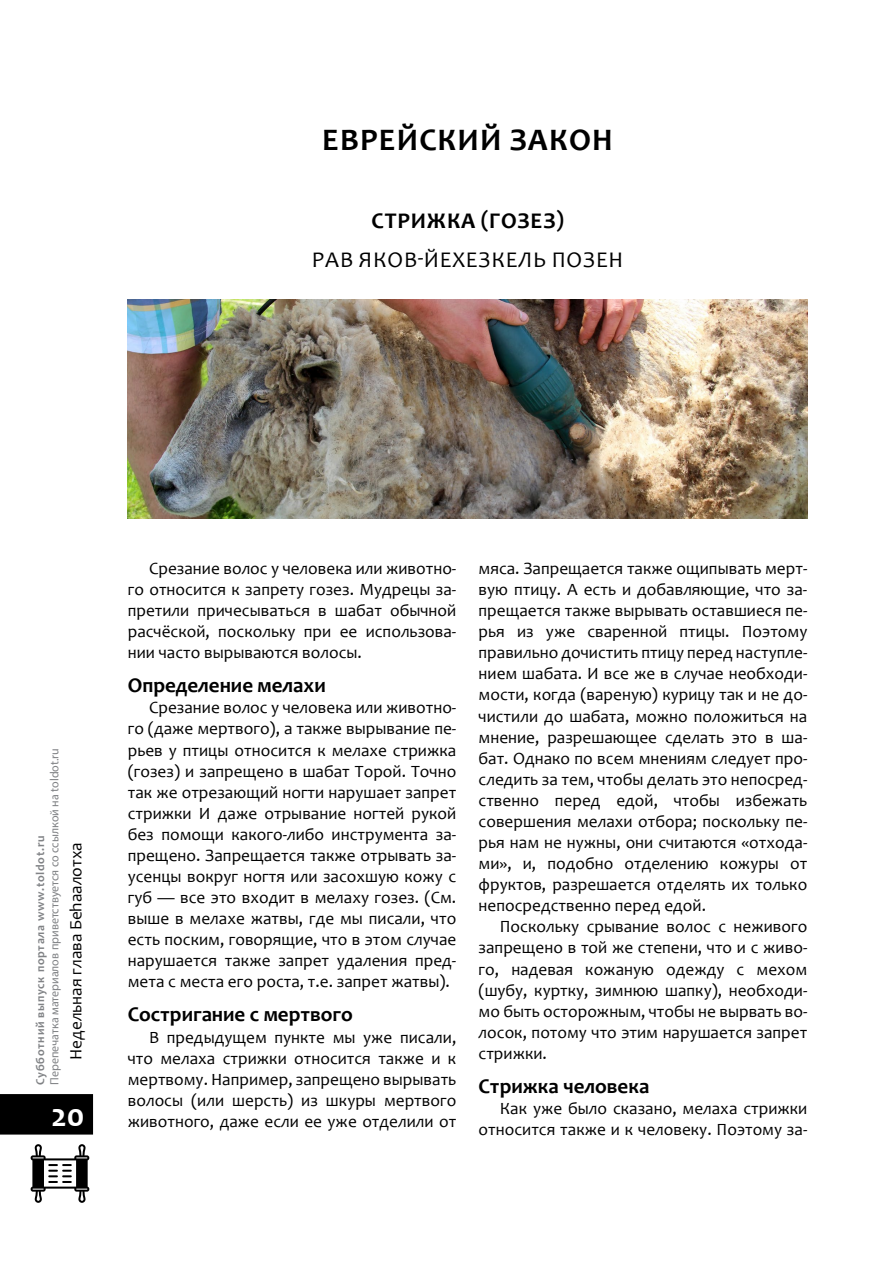
<style>
.page{position:relative;width:893px;height:1263px;background:#fff}
.page>*{position:absolute;margin:0;border:0;box-sizing:border-box;transform-origin:0 0}
.t1{font:700 33px "Candara";color:#fff}
.t2{font:700 31.5px "Candara";letter-spacing:.04em;color:#000}
.t3{font:22.5px "Candara";letter-spacing:.04em;color:#000}
.t4{font:700 22.5px "Candara";letter-spacing:.04em;color:#000}
.t5{font:700 21px "Candara";color:#000}
.t6{font:17.25px/21.1px "Candara";color:#000;text-align:justify}
.t7{font:12px "Myriad Pro";color:#808285}
.t8{font:700 12px "Candara";letter-spacing:.06em;color:#808285}
</style>
<div class="page">
<div style="left:0;top:1094px;width:93px;height:40px;background:#000"></div>
<svg style="left:31px;top:1144px;width:58px;height:59px"></svg>
<img style="left:128px;top:300px;width:680px;height:219px">
<h2 class="t2" style="left:322px;top:120px;width:292px">ЕВРЕЙСКИЙ ЗАКОН</h2>
<h3 class="t4" style="left:372px;top:206px;width:194px">СТРИЖКА (ГОЗЕЗ)</h3>
<h3 class="t3" style="left:312px;top:245px;width:313px">РАВ ЯКОВ-ЙЕХЕЗКЕЛЬ ПОЗЕН</h3>
<p class="t7" style="left:47px;top:1085px;width:338px;rotate:-90deg">Перепечатка материалов приветствуется со ссылкой на toldot.ru</p>
<h1 class="t1" style="left:51px;top:1095px;width:35px">20</h1>
<p class="t8" style="left:33px;top:1085px;width:251px;rotate:-90deg">Субботний выпуск портала www.toldot.ru</p>
<p class="t6" style="left:65px;top:1060px;width:219px;rotate:-90deg">Недельная глава Беhаалотха</p>
<p class="t6" style="left:128px;top:558px;width:330px;text-indent:21px">Срезание волос у человека или животно&shy;го относится к запрету гозез. Мудрецы за&shy;претили причесываться в шабат обычной расчёской, поскольку при ее использова&shy;нии часто вырываются волосы.</p>
<p class="t5" style="left:128px;top:672px;width:199px">Определение мелахи</p>
<p class="t6" style="left:128px;top:697px;width:330px;text-indent:21px">Срезание волос у человека или животно&shy;го (даже мертвого), а также вырывание пе&shy;рьев у птицы относится к мелахе стрижка (гозез) и запрещено в шабат Торой. Точно так же отрезающий ногти нарушает запрет стрижки И даже отрывание ногтей рукой без помощи какого-либо инструмента за&shy;прещено. Запрещается также отрывать за&shy;усенцы вокруг ногтя или засохшую кожу с губ — все это входит в мелаху гозез. (См. выше в мелахе жатвы, где мы писали, что есть поским, говорящие, что в этом случае нарушается также запрет удаления пред&shy;мета с места его роста, т.е. запрет жатвы).</p>
<p class="t5" style="left:128px;top:1001px;width:227px">Состригание с мертвого</p>
<p class="t6" style="left:128px;top:1026px;width:330px;text-indent:21px">В предыдущем пункте мы уже писали, что мелаха стрижки относится также и к мертвому. Например, запрещено вырывать волосы (или шерсть) из шкуры мертвого животного, даже если ее уже отделили от</p>
<p class="t6" style="left:479px;top:558px;width:330px">мяса. Запрещается также ощипывать мерт&shy;вую птицу. А есть и добавляющие, что за&shy;прещается также вырывать оставшиеся пе&shy;рья из уже сваренной птицы. Поэтому правильно дочистить птицу перед наступле&shy;нием шабата. И все же в случае необходи&shy;мости, когда (вареную) курицу так и не до&shy;чистили до шабата, можно положиться на мнение, разрешающее сделать это в ша&shy;бат. Однако по всем мнениям следует про&shy;следить за тем, чтобы делать это непосред&shy;ственно перед едой, чтобы избежать совершения мелахи отбора; поскольку пе&shy;рья нам не нужны, они считаются «отхода&shy;ми», и, подобно отделению кожуры от фруктов, разрешается отделять их только непосредственно перед едой.</p>
<p class="t6" style="left:479px;top:916px;width:330px;text-indent:21px">Поскольку срывание волос с неживого запрещено в той же степени, что и с живо&shy;го, надевая кожаную одежду с мехом (шубу, куртку, зимнюю шапку), необходи&shy;мо быть осторожным, чтобы не вырвать во&shy;лосок, потому что этим нарушается запрет стрижки.</p>
<p class="t5" style="left:479px;top:1073px;width:172px">Стрижка человека</p>
<p class="t6" style="left:479px;top:1097px;width:330px;text-align:right">Как уже было сказано, мелаха стрижки относится также и к человеку. Поэтому за-</p>
</div>
